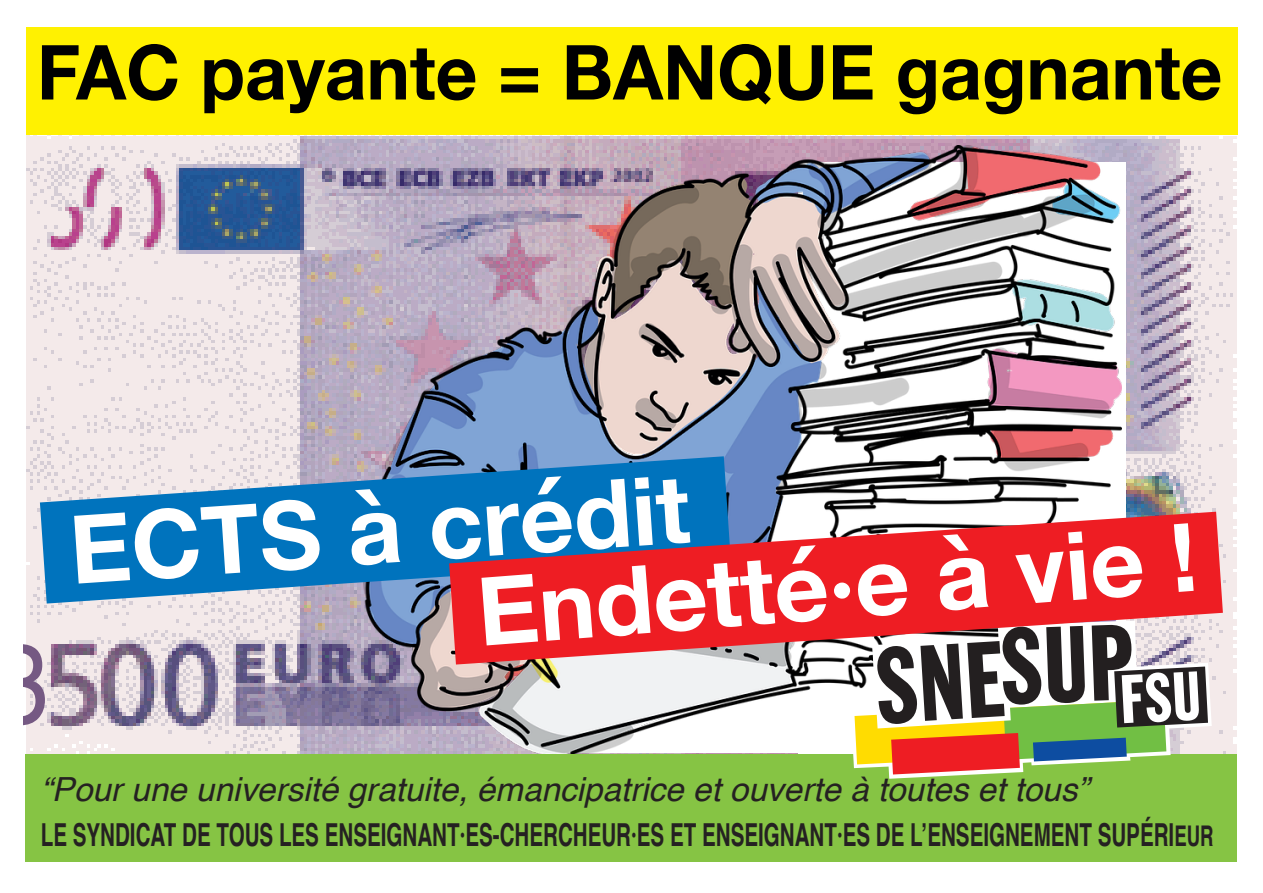
<style>
.page{position:relative;width:1263px;height:893px;background:#fff}
.page>*{position:absolute;margin:0;border:0;box-sizing:border-box;transform-origin:0 0}
.t1{font:112.95px "Helvetica";color:#755983;scale:.88 1}
.t2{font:700 94.95px/87px "Helvetica Neue";color:#fff}
.t3{font:700 76.05px "Helvetica Neue";color:#000001;scale:.96 1}
.t4{font:italic 33.3px "Helvetica";color:#252122}
.t5{font:700 31.65px "Helvetica";color:#252122;scale:.65 1}
.s1{font-size:28.5px}
</style>
<div class="page">
<img style="left:26px;top:132px;width:1210px;height:622px">
<img style="left:363px;top:145px;width:759px;height:609px">
<div style="left:25px;top:754px;width:1211px;height:107px;background:#86c444"></div>
<svg style="left:851px;top:664px;width:361px;height:115px"></svg>
<div style="left:27px;top:27px;width:1211px;height:107px;background:#fff101"></div>
<svg style="left:40px;top:456px;width:691px;height:148px;fill:#0073bd"></svg>
<svg style="left:449px;top:512px;width:774px;height:152px;fill:#ee1d23"></svg>
<svg style="left:854px;top:624px;width:354px;height:150px"></svg>
<h3 class="t3" style="left:37px;top:13px;width:1236px">FAC payante = BANQUE gagnante</h3>
<h1 class="t1" style="left:-6px;top:596px;width:65px">3</h1>
<h2 class="t2" style="left:469px;top:482px;width:723px;text-indent:-403px;rotate:-4deg">ECTS à crédit<br>Endetté·e à vie !</h2>
<p class="t4" style="left:41px;top:763px;width:1049px">“Pour une université gratuite, émancipatrice et ouverte à toutes et tous”</p>
<p class="t5" style="left:41px;top:809px;width:1805px">LE SYNDICAT DE TOUS LES ENSEIGNANT·ES-CHERCHEUR·ES ET ENSEIGNANT·ES DE L’ENSEIGNEMENT SUPÉRI<span class="s1">EUR</span></p>
</div>
